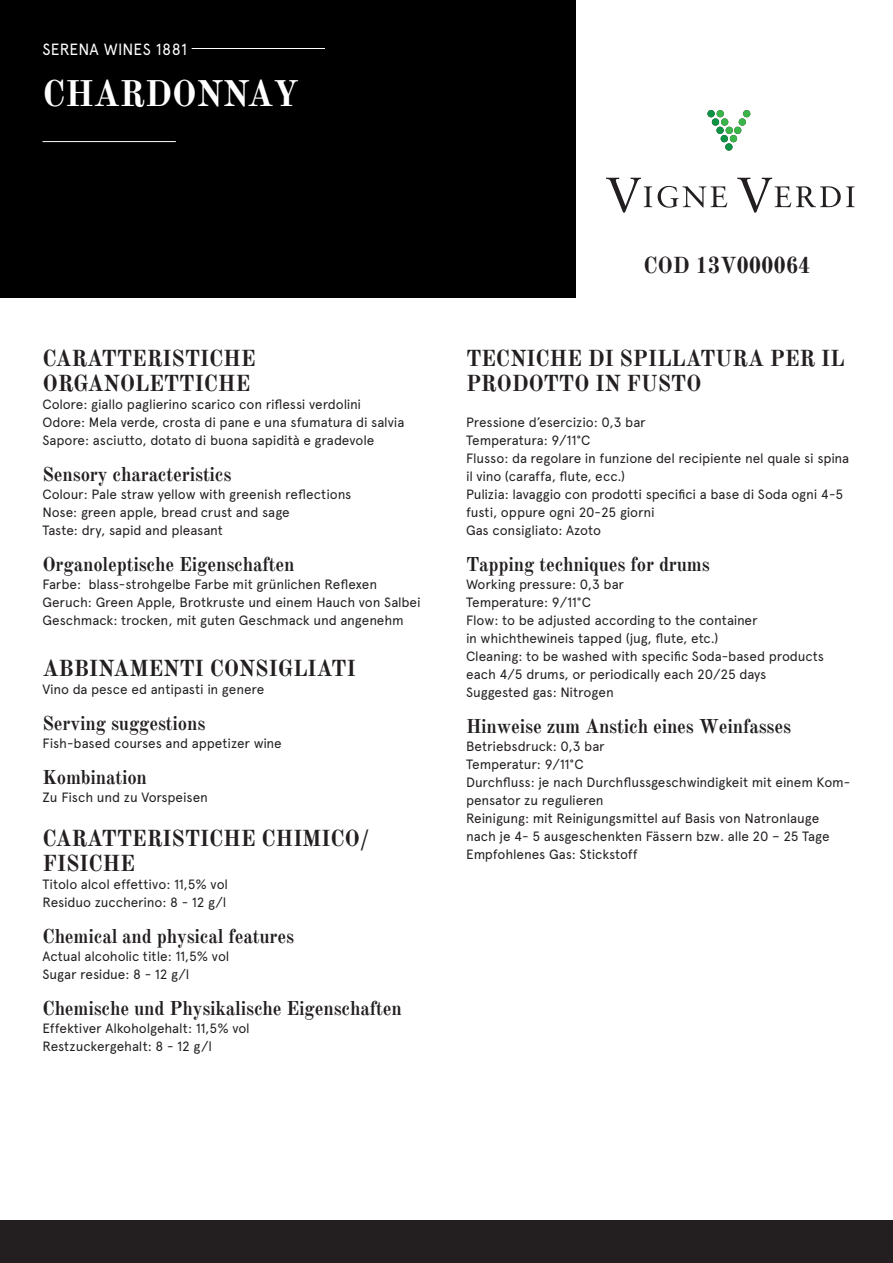
<style>
.page{position:relative;width:893px;height:1263px;background:#fff}
.page>*{position:absolute;margin:0;border:0;box-sizing:border-box;transform-origin:0 0}
.t1{font:700 36px "Old Standard TT";letter-spacing:-.01em;color:#fff}
.Base{font:700 22.5px "Old Standard TT";letter-spacing:-.01em;color:#231f20;scale:.96 1}
.Base-2{font:700 19.5px "Old Standard TT";letter-spacing:-.01em;color:#231f20;scale:.96 1}
.t2{font:16.2px "Apercu Pro";letter-spacing:.01em;color:#fff;scale:.96 1}
.Base-3{font:13.5px/18px "Apercu Pro";letter-spacing:-.01em;color:#231f20}
</style>
<div class="page">
<div style="left:0;top:1220px;width:893px;height:43px;background:#231f20"></div>
<div style="left:0;top:0;width:575px;height:298px;background:#000"></div>
<hr style="left:192px;top:48px;width:133px;height:1px;background:#fff">
<hr style="left:43px;top:141px;width:133px;height:1px;background:#fff">
<div style="left:743px;top:110px;width:7px;height:7px;background:#3ab54a;border-radius:50%"></div>
<div style="left:707px;top:110px;width:8px;height:7px;background:#0d9344;border-radius:50%"></div>
<div style="left:717px;top:110px;width:7px;height:7px;background:#3ab54a;border-radius:50%"></div>
<div style="left:712px;top:118px;width:7px;height:8px;background:#0d9344;border-radius:50%"></div>
<div style="left:721px;top:118px;width:7px;height:8px;background:#3ab54a;border-radius:50%"></div>
<div style="left:739px;top:118px;width:7px;height:8px;background:#3ab54a;border-radius:50%"></div>
<div style="left:716px;top:127px;width:8px;height:7px;background:#0d9344;border-radius:50%"></div>
<div style="left:734px;top:127px;width:7px;height:7px;background:#3ab54a;border-radius:50%"></div>
<div style="left:726px;top:127px;width:7px;height:7px;background:#3ab54a;border-radius:50%"></div>
<div style="left:725px;top:143px;width:7px;height:8px;background:#0d9344;border-radius:50%"></div>
<div style="left:721px;top:135px;width:7px;height:7px;background:#0d9344;border-radius:50%"></div>
<div style="left:730px;top:135px;width:7px;height:7px;background:#3ab54a;border-radius:50%"></div>
<svg style="left:606px;top:178px;width:46px;height:35px"></svg>
<svg style="left:658px;top:186px;width:69px;height:22px"></svg>
<svg style="left:737px;top:178px;width:117px;height:35px"></svg>
<p class="t2" style="left:43px;top:37px;width:152px">SERENA WINES 1881</p>
<p class="t1" style="left:43px;top:72px;width:258px">CHARDONNAY</p>
<p class="Base" style="left:43px;top:344px;width:224px">CARATTERISTICHE</p>
<p class="Base" style="left:43px;top:370px;width:218px">ORGANOLETTICHE</p>
<p class="Base-3" style="left:43px;top:395px;width:320px">Colore: giallo paglierino scarico con riflessi verdolini</p>
<p class="Base-3" style="left:43px;top:413px;width:363px">Odore: Mela verde, crosta di pane e una sfumatura di salvia</p>
<p class="Base-3" style="left:43px;top:431px;width:333px">Sapore: asciutto, dotato di buona sapidità e gradevole</p>
<p class="Base-2" style="left:43px;top:463px;width:198px">Sensory characteristics</p>
<p class="Base-3" style="left:43px;top:485px;width:310px">Colour: Pale straw yellow with greenish reflections</p>
<p class="Base-3" style="left:43px;top:503px;width:249px">Nose: green apple, bread crust and sage</p>
<p class="Base-3" style="left:43px;top:521px;width:182px">Taste: dry, sapid and pleasant</p>
<p class="Base-2" style="left:43px;top:553px;width:264px">Organoleptische Eigenschaften</p>
<p class="Base-3" style="left:43px;top:575px;width:336px">Farbe: blass-strohgelbe Farbe mit grünlichen Reflexen</p>
<p class="Base-3" style="left:43px;top:593px;width:380px">Geruch: Green Apple, Brotkruste und einem Hauch von Salbei</p>
<p class="Base-3" style="left:43px;top:611px;width:363px">Geschmack: trocken, mit guten Geschmack und angenehm</p>
<p class="Base" style="left:43px;top:655px;width:328px">ABBINAMENTI CONSIGLIATI</p>
<p class="Base-3" style="left:43px;top:680px;width:223px">Vino da pesce ed antipasti in genere</p>
<p class="Base-2" style="left:43px;top:712px;width:171px">Serving suggestions</p>
<p class="Base-3" style="left:43px;top:734px;width:241px">Fish-based courses and appetizer wine</p>
<p class="Base-2" style="left:43px;top:766px;width:110px">Kombination</p>
<p class="Base-3" style="left:43px;top:788px;width:167px">Zu Fisch und zu Vorspeisen</p>
<p class="Base" style="left:43px;top:824px;width:342px">CARATTERISTICHE CHIMICO/</p>
<p class="Base" style="left:43px;top:850px;width:98px">FISICHE</p>
<p class="Base-3" style="left:43px;top:875px;width:187px">Titolo alcol effettivo: 11,5% vol</p>
<p class="Base-3" style="left:43px;top:893px;width:185px">Residuo zuccherino: 8 - 12 g/l</p>
<p class="Base-2" style="left:43px;top:925px;width:264px">Chemical and physical features</p>
<p class="Base-3" style="left:43px;top:947px;width:188px">Actual alcoholic title: 11,5% vol</p>
<p class="Base-3" style="left:43px;top:965px;width:148px">Sugar residue: 8 - 12 g/l</p>
<p class="Base-2" style="left:43px;top:997px;width:376px">Chemische und Physikalische Eigenschaften</p>
<p class="Base-3" style="left:43px;top:1019px;width:209px">Effektiver Alkoholgehalt: 11,5% vol</p>
<p class="Base-3" style="left:43px;top:1037px;width:171px">Restzuckergehalt: 8 - 12 g/l</p>
<p class="Base" style="left:644px;top:252px;width:175px">COD 13V000064</p>
<p class="Base" style="left:466px;top:344px;width:396px">TECNICHE DI SPILLATURA PER IL</p>
<p class="Base" style="left:466px;top:370px;width:247px">PRODOTTO IN FUSTO</p>
<p class="Base-3" style="left:466px;top:413px;width:181px">Pressione d’esercizio: 0,3 bar</p>
<p class="Base-3" style="left:466px;top:431px;width:126px">Temperatura: 9/11°C</p>
<p class="Base-3" style="left:466px;top:449px;width:385px">Flusso: da regolare in funzione del recipiente nel quale si spina il vino (caraffa, flute, ecc.)</p>
<p class="Base-3" style="left:466px;top:485px;width:379px">Pulizia: lavaggio con prodotti specifici a base di Soda ogni 4-5 fusti, oppure ogni 20-25 giorni</p>
<p class="Base-3" style="left:466px;top:521px;width:137px">Gas consigliato: Azoto</p>
<p class="Base-2" style="left:466px;top:553px;width:255px">Tapping techniques for drums</p>
<p class="Base-3" style="left:466px;top:575px;width:159px">Working pressure: 0,3 bar</p>
<p class="Base-3" style="left:466px;top:593px;width:126px">Temperature: 9/11°C</p>
<p class="Base-3" style="left:466px;top:611px;width:293px">Flow: to be adjusted according to the container</p>
<p class="Base-3" style="left:466px;top:629px;width:254px">in whichthewineis tapped (jug, flute, etc.)</p>
<p class="Base-3" style="left:466px;top:647px;width:360px">Cleaning: to be washed with specific Soda-based products each 4/5 drums, or periodically each 20/25 days</p>
<p class="Base-3" style="left:466px;top:683px;width:149px">Suggested gas: Nitrogen</p>
<p class="Base-2" style="left:466px;top:715px;width:340px">Hinweise zum Anstich eines Weinfasses</p>
<p class="Base-3" style="left:466px;top:737px;width:140px">Betriebsdruck: 0,3 bar</p>
<p class="Base-3" style="left:466px;top:755px;width:119px">Temperatur: 9/11°C</p>
<p class="Base-3" style="left:466px;top:773px;width:386px">Durchfluss: je nach Durchflussgeschwindigkeit mit einem Kom&shy;pensator zu regulieren</p>
<p class="Base-3" style="left:466px;top:809px;width:365px">Reinigung: mit Reinigungsmittel auf Basis von Natronlauge nach je 4- 5 ausgeschenkten Fässern bzw. alle 20 – 25 Tage</p>
<p class="Base-3" style="left:466px;top:845px;width:173px">Empfohlenes Gas: Stickstoff</p>
</div>
